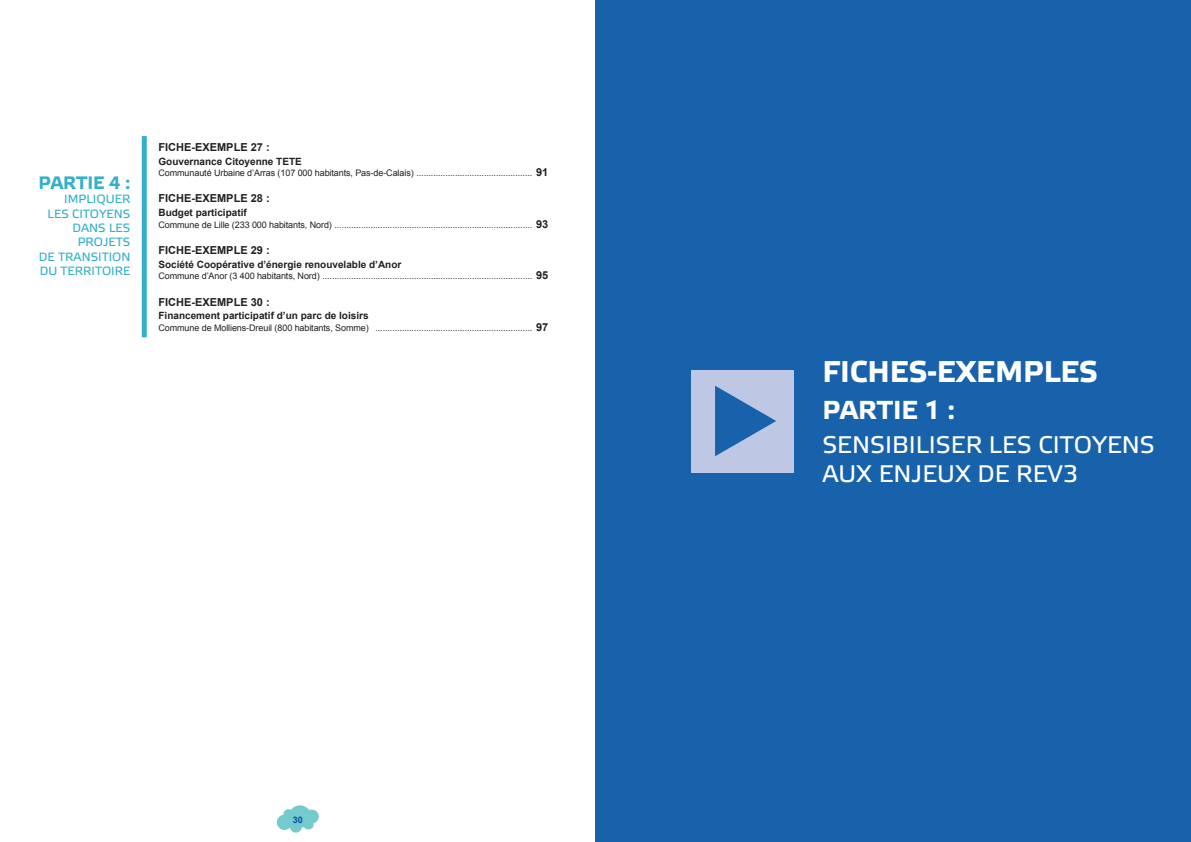
<style>
.page{position:relative;width:1191px;height:842px;background:#fff}
.page>*{position:absolute;margin:0;border:0;box-sizing:border-box;transform-origin:0 0}
.t1{font:700 30px "Etelka Text";color:#fff}
.t2{font:700 26px "Etelka Text";color:#fff}
.t3{font:24px "Etelka Text";color:#fff}
.t4{font:700 18px "Etelka Text";color:#34b1c9}
.t5{font:12px/14.4px "Etelka Text";color:#34b1c9;text-align:right}
.t6{font:700 11px "Arial";color:#231f20}
.t7{font:700 10px "Arial";color:#231f20}
.t8{font:9px "Arial";letter-spacing:-.01em;color:#231f20}
.t9{font:700 9px "Arial";color:#0850a3}
.s1{font-weight:700;font-size:11px}
</style>
<div class="page">
<svg style="left:276px;top:805px;width:43px;height:27px"></svg>
<div style="left:142px;top:136px;width:5px;height:201px;background:#34b1c9"></div>
<div style="left:595px;top:0;width:596px;height:842px;background:#1762ab"></div>
<div style="left:692px;top:370px;width:102px;height:102px;background:#bec8e4"></div>
<h3 class="t4" style="left:38px;top:171px;width:94px">PARTIE 4 :</h3>
<h3 class="t5" style="left:39px;top:192px;width:93px">IMPLIQUER<br>LES CITOYENS<br>DANS LES<br>PROJETS<br>DE TRANSITION<br>DU TERRITOIRE</h3>
<p class="t6" style="left:158px;top:140px;width:113px">FICHE-EXEMPLE 27 :</p>
<p class="t7" style="left:158px;top:154px;width:145px">Gouvernance Citoyenne TETE</p>
<p class="t8" style="left:158px;top:167px;width:391px">Communauté Urbaine d’Arras (107 000 habitants, Pas-de-Calais) ................................................ <span class="s1">91</span></p>
<p class="t6" style="left:158px;top:191px;width:113px">FICHE-EXEMPLE 28 :</p>
<p class="t7" style="left:158px;top:206px;width:90px">Budget participatif</p>
<p class="t8" style="left:158px;top:219px;width:391px">Commune de Lille (233 000 habitants, Nord) .................................................................................. <span class="s1">93</span></p>
<p class="t6" style="left:158px;top:243px;width:113px">FICHE-EXEMPLE 29 :</p>
<p class="t7" style="left:158px;top:257px;width:244px">Société Coopérative d’énergie renouvelable d’Anor</p>
<p class="t8" style="left:158px;top:270px;width:391px">Commune d’Anor (3 400 habitants, Nord) ....................................................................................... <span class="s1">95</span></p>
<p class="t6" style="left:158px;top:294px;width:113px">FICHE-EXEMPLE 30 :</p>
<p class="t7" style="left:158px;top:309px;width:212px">Financement participatif d’un parc de loisirs</p>
<p class="t8" style="left:158px;top:322px;width:391px">Commune de Molliens-Dreuil (800 habitants, Somme) ................................................................. <span class="s1">97</span></p>
<p class="t9" style="left:293px;top:814px;width:12px">30</p>
<h1 class="t1" style="left:822px;top:352px;width:277px">FICHES-EXEMPLES</h1>
<h2 class="t2" style="left:822px;top:393px;width:135px">PARTIE 1 :</h2>
<h3 class="t3" style="left:822px;top:430px;width:334px">SENSIBILISER LES CITOYENS</h3>
<h3 class="t3" style="left:708px;top:459px;width:371px"><sup>◆</sup> AUX ENJEUX DE REV3</h3>
</div>
